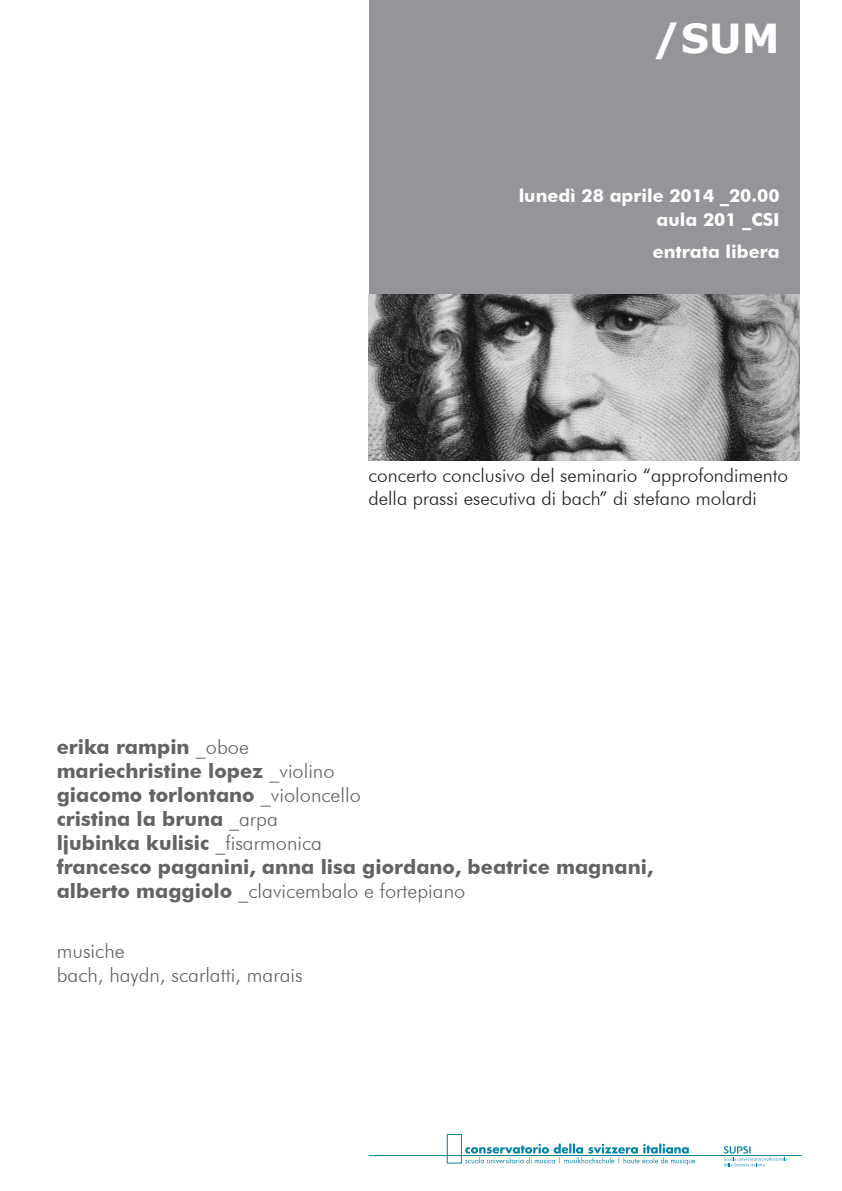
<style>
.page{position:relative;width:842px;height:1191px;background:#fff}
.page>*{position:absolute;margin:0;border:0;box-sizing:border-box;transform-origin:0 0}
.t1{font:700 40px "Verdana";color:#fff}
.t2{font:700 20px/24px "Futura BT";color:#636366}
.t3{font:300 20px/24px "Futura BT";color:#636366}
.t4{font:300 19px/22.8px "Futura BT";color:#231f20}
.t5{font:700 18px/24px "Futura BT";color:#fff;text-align:right}
.s1{font-weight:300}
</style>
<div class="page">
<div style="left:369px;top:0;width:430px;height:295px;background:#939598"></div>
<svg style="left:368px;top:1134px;width:434px;height:32px"></svg>
<img style="left:369px;top:295px;width:430px;height:165px">
<h1 class="t1" style="left:653px;top:10px;width:128px">/SUM</h1>
<p class="t5" style="left:519px;top:184px;width:262px">lunedì 28 aprile 2014 _20.00 aula 201 _CSI</p>
<p class="t5" style="left:653px;top:240px;width:128px">entrata libera</p>
<p class="t4" style="left:369px;top:464px;width:421px">concerto conclusivo del seminario “approfondimento della prassi esecutiva di bach” di stefano molardi</p>
<p class="t2" style="left:57px;top:734px;width:598px">erika rampin <span class="s1">_oboe<br></span>mariechristine lopez <span class="s1">_violino<br></span>giacomo torlontano <span class="s1">_violoncello<br></span>cristina la bruna <span class="s1">_arpa<br></span>ljubinka kulisic <span class="s1">_fisarmonica<br></span>francesco paganini, anna lisa giordano, beatrice magnani, alberto maggiolo <span class="s1">_clavicembalo e fortepiano</span></p>
<p class="t3" style="left:57px;top:938px;width:248px">musiche<br>bach, haydn, scarlatti, marais</p>
</div>
